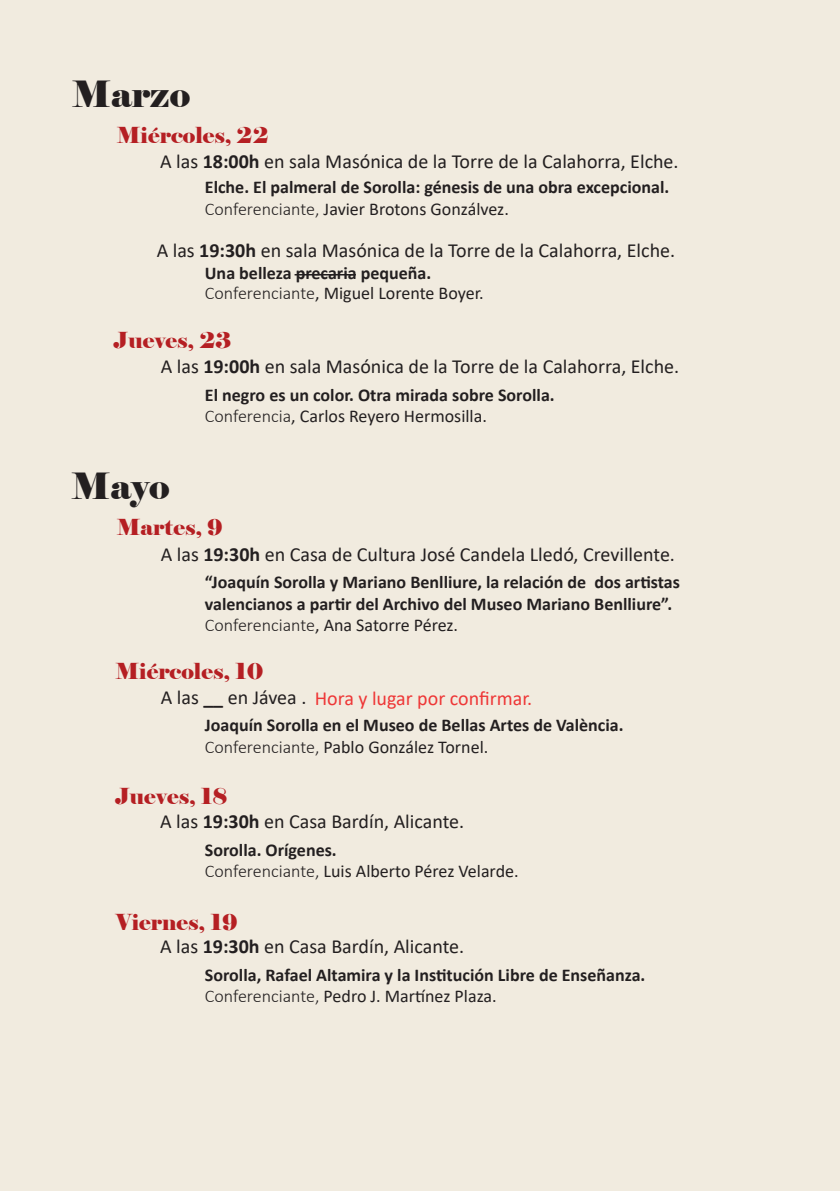
<style>
.page{position:relative;width:840px;height:1191px;background:#fff}
.page>*{position:absolute;margin:0;border:0;box-sizing:border-box;transform-origin:0 0}
.t1{font:36px "Elephant";color:#231f20}
.t2{font:22px "Elephant";color:#b51f23}
.t3{font:20px "Calibri";color:#231f20}
.t4{font:20px "Calibri";color:#ee3636}
.t5{font:700 18px/21.6px "Calibri";color:#231f20}
.t6{font:18px/21.6px "Calibri";color:#231f20}
.s1{font-weight:700}
.s2{font-weight:300}
.s3{font-weight:400}
.s4{color:#231f20}
.s5{font-weight:700;color:#231f20}
</style>
<div class="page">
<div style="left:0;top:0;width:839px;height:1191px;background:#f1ebdf"></div>
<hr style="left:294px;top:274px;width:61px;height:1px;background:#231f20">
<h1 class="t1" style="left:72px;top:71px;width:120px">Marzo</h1>
<p class="t2" style="left:117px;top:121px;width:153px">Miércoles, 22</p>
<p class="t3" style="left:160px;top:147px;width:519px">A las <span class="s1">18:00h</span> en sala Masónica de la Torre de la Calahorra, Elche.</p>
<p class="t5" style="left:205px;top:176px;width:465px">Elche. El palmeral de Sorolla: génesis de una obra excepcional.<br><span class="s2">Conferenciante,</span> <span class="s3">Javier Brotons Gonzálvez.</span></p>
<p class="t3" style="left:157px;top:236px;width:519px">A las <span class="s1">19:30h</span> en sala Masónica de la Torre de la Calahorra, Elche.</p>
<p class="t5" style="left:205px;top:263px;width:280px;line-height:20px">Una belleza precaria pequeña.<br><span class="s2">Conferenciante</span><span class="s3">, Miguel Lorente Boyer.</span></p>
<p class="t2" style="left:114px;top:326px;width:119px">Jueves, 23</p>
<p class="t3" style="left:161px;top:352px;width:519px">A las <span class="s1">19:00h</span> en sala Masónica de la Torre de la Calahorra, Elche.</p>
<p class="t5" style="left:205px;top:383px;width:351px">El negro es un color. Otra mirada sobre Sorolla.<br><span class="s2">Conferencia</span><span class="s3">, Carlos Reyero Hermosilla.</span></p>
<h1 class="t1" style="left:71px;top:464px;width:100px">Mayo</h1>
<p class="t2" style="left:117px;top:513px;width:107px">Martes, 9</p>
<p class="t3" style="left:161px;top:540px;width:515px">A las <span class="s1">19:30h</span> en Casa de Cultura José Candela Lledó, Crevillente.</p>
<p class="t5" style="left:205px;top:571px;width:476px">“Joaquín Sorolla y Mariano Benlliure, la relación de dos artistas valencianos a partir del Archivo del Museo Mariano Benlliure”.<br><span class="s2">Conferenciante</span><span class="s3">, Ana Satorre Pérez.</span></p>
<p class="t2" style="left:115px;top:657px;width:149px">Miércoles, 10</p>
<p class="t4" style="left:161px;top:685px;width:373px"><span class="s4">A las</span> <span class="s5">__</span> <span class="s4">en Jávea .</span> Hora y lugar por confirmar.</p>
<p class="t5" style="left:205px;top:714px;width:420px">Joaquín Sorolla en el Museo de Bellas Artes de València.<br><span class="s2">Conferenciante,</span> <span class="s3">Pablo González Tornel.</span></p>
<p class="t2" style="left:115px;top:782px;width:113px">Jueves, 18</p>
<p class="t3" style="left:160px;top:807px;width:305px">A las <span class="s1">19:30h</span> en Casa Bardín, Alicante.</p>
<p class="t6" style="left:205px;top:838px;width:315px"><span class="s1">Sorolla. Orígenes.<br></span><span class="s2">Conferenciante,</span> Luis Alberto Pérez Velarde.</p>
<p class="t2" style="left:115px;top:908px;width:124px">Viernes, 19</p>
<p class="t3" style="left:160px;top:932px;width:305px">A las <span class="s1">19:30h</span> en Casa Bardín, Alicante.</p>
<p class="t5" style="left:205px;top:963px;width:442px">Sorolla, Rafael Altamira y la Institución Libre de Enseñanza.<br><span class="s2">Conferenciante,</span> <span class="s3">Pedro J. Martínez Plaza.</span></p>
</div>
